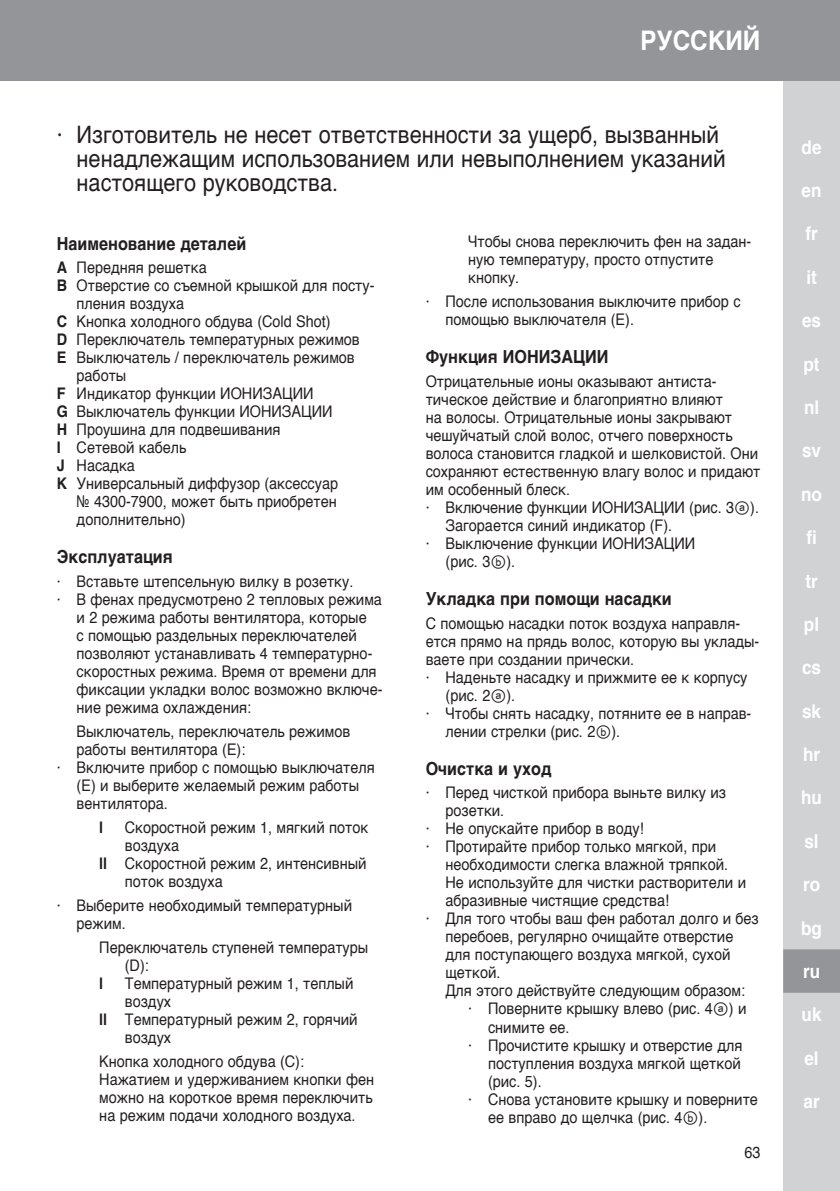
<style>
.page{position:relative;width:840px;height:1191px;background:#fff}
.page>*{position:absolute;margin:0;border:0;box-sizing:border-box;transform-origin:0 0}
.t1{font:700 27px "Helvetica";color:#fff;scale:.9 1}
.t2{font:24px/24px "Helvetica";color:#231f20;scale:.9 1}
.t3{font:700 19px "Helvetica";color:#fff;scale:.9 1}
.t4{font:700 18px "Helvetica";color:#231f20;scale:.9 1}
.t5{font:16px/18px "Helvetica";color:#231f20;scale:.9 1}
.t6{font:700 16px "Helvetica";color:#231f20;scale:.9 1}
.s1{font-weight:700}
.s2{font-family:"Arial Unicode MS"}
</style>
<div class="page">
<div style="left:782px;top:0;width:57px;height:1191px;background:#d1d2d4"></div>
<div style="left:0;top:0;width:839px;height:80px;background:#939598"></div>
<div style="left:782px;top:949px;width:57px;height:43px;background:#939598"></div>
<h1 class="t1" style="left:640px;top:19px;width:135px">РУССКИЙ</h1>
<h2 class="t2" style="left:77px;top:123px;width:722px;text-indent:-20px">· Изготовитель не несет ответственности за ущерб, вызванный ненадлежащим использованием или невыполнением указаний настоящего руководства.</h2>
<p class="t4" style="left:57px;top:229px;width:212px">Наименование деталей</p>
<p class="t5" style="left:57px;top:259px;width:168px"><span class="s1">A</span> Передняя решетка</p>
<p class="t5" style="left:57px;top:277px;width:354px"><span class="s1">B</span> Отверстие со съемной крышкой для посту-</p>
<p class="t5" style="left:77px;top:295px;width:121px">пления воздуха</p>
<p class="t5" style="left:57px;top:313px;width:306px"><span class="s1">C</span> Кнопка холодного обдува (Cold Shot)</p>
<p class="t5" style="left:57px;top:331px;width:338px"><span class="s1">D</span> Переключатель температурных режимов</p>
<p class="t5" style="left:57px;top:349px;width:332px"><span class="s1">E</span> Выключатель / переключатель режимов</p>
<p class="t5" style="left:77px;top:367px;width:57px">работы</p>
<p class="t5" style="left:57px;top:385px;width:286px"><span class="s1">F</span> Индикатор функции ИОНИЗАЦИИ</p>
<p class="t5" style="left:57px;top:403px;width:308px"><span class="s1">G</span> Выключатель функции ИОНИЗАЦИИ</p>
<p class="t5" style="left:57px;top:421px;width:250px"><span class="s1">H</span> Проушина для подвешивания</p>
<p class="t5" style="left:57px;top:439px;width:145px"><span class="s1">I</span> Сетевой кабель</p>
<p class="t5" style="left:57px;top:457px;width:88px"><span class="s1">J</span> Насадка</p>
<p class="t5" style="left:57px;top:475px;width:314px"><span class="s1">K</span> Универсальный диффузор (аксессуар</p>
<p class="t5" style="left:77px;top:493px;width:290px">№ 4300-7900, может быть приобретен</p>
<p class="t5" style="left:77px;top:511px;width:122px">дополнительно)</p>
<p class="t4" style="left:57px;top:542px;width:130px">Эксплуатация</p>
<p class="t5" style="left:57px;top:573px;width:331px">· Вставьте штепсельную вилку в розетку.</p>
<p class="t5" style="left:57px;top:591px;width:362px">· В фенах предусмотрено 2 тепловых режима</p>
<p class="t5" style="left:77px;top:609px;width:323px">и 2 режима работы вентилятора, которые</p>
<p class="t5" style="left:77px;top:627px;width:312px">с помощью раздельных переключателей</p>
<p class="t5" style="left:77px;top:645px;width:330px">позволяют устанавливать 4 температурно-</p>
<p class="t5" style="left:77px;top:663px;width:335px">скоростных режима. Время от времени для</p>
<p class="t5" style="left:77px;top:681px;width:341px">фиксации укладки волос возможно включе-</p>
<p class="t5" style="left:77px;top:699px;width:195px">ние режима охлаждения:</p>
<p class="t5" style="left:77px;top:723px;width:305px">Выключатель, переключатель режимов</p>
<p class="t5" style="left:77px;top:741px;width:189px">работы вентилятора (Е):</p>
<p class="t5" style="left:57px;top:759px;width:355px">· Включите прибор с помощью выключателя</p>
<p class="t5" style="left:77px;top:777px;width:315px">(Е) и выберите желаемый режим работы</p>
<p class="t5" style="left:77px;top:795px;width:103px">вентилятора.</p>
<p class="t6" style="left:99px;top:814px;width:6px">l</p>
<p class="t5" style="left:125px;top:819px;width:272px">Скоростной режим 1, мягкий поток</p>
<p class="t5" style="left:125px;top:837px;width:62px">воздуха</p>
<p class="t5" style="left:99px;top:855px;width:298px"><span class="s1">ll</span> Скоростной режим 2, интенсивный</p>
<p class="t5" style="left:125px;top:873px;width:110px">поток воздуха</p>
<p class="t5" style="left:77px;top:897px;width:307px;text-indent:-20px">· Выберите необходимый температурный режим.</p>
<p class="t5" style="left:125px;top:939px;width:272px;text-indent:-26px">Переключатель ступеней температуры (D):</p>
<p class="t6" style="left:99px;top:970px;width:6px">l</p>
<p class="t5" style="left:125px;top:975px;width:255px">Температурный режим 1, теплый</p>
<p class="t5" style="left:125px;top:993px;width:53px">воздух</p>
<p class="t5" style="left:99px;top:1011px;width:288px"><span class="s1">ll</span> Температурный режим 2, горячий</p>
<p class="t5" style="left:125px;top:1029px;width:53px">воздух</p>
<p class="t5" style="left:99px;top:1053px;width:306px">Кнопка холодного обдува (C):<br>Нажатием и удерживанием кнопки фен можно на короткое время переключить на режим подачи холодного воздуха.</p>
<p class="t5" style="left:468px;top:233px;width:316px">Чтобы снова переключить фен на задан&shy;ную температуру, просто отпустите кнопку.</p>
<p class="t5" style="left:445px;top:293px;width:329px;text-indent:-20px">· После использования выключите прибор с помощью выключателя (E).</p>
<p class="t4" style="left:425px;top:342px;width:204px">Функция ИОНИЗАЦИИ</p>
<p class="t5" style="left:425px;top:373px;width:325px">Отрицательные ионы оказывают антиста-</p>
<p class="t5" style="left:425px;top:391px;width:332px">тическое действие и благоприятно влияют</p>
<p class="t5" style="left:425px;top:409px;width:342px">на волосы. Отрицательные ионы закрывают</p>
<p class="t5" style="left:425px;top:427px;width:342px">чешуйчатый слой волос, отчего поверхность</p>
<p class="t5" style="left:425px;top:445px;width:370px">волоса становится гладкой и шелковистой. Они</p>
<p class="t5" style="left:425px;top:463px;width:373px">сохраняют естественную влагу волос и придают</p>
<p class="t5" style="left:425px;top:481px;width:162px">им особенный блеск.</p>
<p class="t5" style="left:425px;top:499px;width:371px">· Включение функции ИОНИЗАЦИИ (рис. 3<span class="s2">ⓐ</span>).</p>
<p class="t5" style="left:445px;top:517px;width:253px">Загорается синий индикатор (F).</p>
<p class="t5" style="left:425px;top:535px;width:301px">· Выключение функции ИОНИЗАЦИИ</p>
<p class="t5" style="left:445px;top:553px;width:79px">(рис. 3<span class="s2">ⓑ</span>).</p>
<p class="t4" style="left:425px;top:584px;width:275px">Укладка при помощи насадки</p>
<p class="t5" style="left:425px;top:614px;width:351px">С помощью насадки поток воздуха направля-</p>
<p class="t5" style="left:425px;top:632px;width:372px">ется прямо на прядь волос, которую вы уклады-</p>
<p class="t5" style="left:425px;top:650px;width:233px">ваете при создании прически.</p>
<p class="t5" style="left:425px;top:668px;width:359px">· Наденьте насадку и прижмите ее к корпусу</p>
<p class="t5" style="left:445px;top:686px;width:79px">(рис. 2<span class="s2">ⓐ</span>).</p>
<p class="t5" style="left:425px;top:704px;width:363px">· Чтобы снять насадку, потяните ее в направ-</p>
<p class="t5" style="left:445px;top:722px;width:195px">лении стрелки (рис. 2<span class="s2">ⓑ</span>).</p>
<p class="t4" style="left:425px;top:754px;width:141px">Очистка и уход</p>
<p class="t5" style="left:425px;top:784px;width:335px">· Перед чисткой прибора выньте вилку из</p>
<p class="t5" style="left:445px;top:802px;width:67px">розетки.</p>
<p class="t5" style="left:425px;top:820px;width:244px">· Не опускайте прибор в воду!</p>
<p class="t5" style="left:425px;top:838px;width:324px">· Протирайте прибор только мягкой, при</p>
<p class="t5" style="left:445px;top:856px;width:315px">необходимости слегка влажной тряпкой.</p>
<p class="t5" style="left:445px;top:874px;width:335px">Не используйте для чистки растворители и</p>
<p class="t5" style="left:445px;top:892px;width:250px">абразивные чистящие средства!</p>
<p class="t5" style="left:425px;top:910px;width:371px">· Для того чтобы ваш фен работал долго и без</p>
<p class="t5" style="left:445px;top:928px;width:321px">перебоев, регулярно очищайте отверстие</p>
<p class="t5" style="left:445px;top:946px;width:318px">для поступающего воздуха мягкой, сухой</p>
<p class="t5" style="left:445px;top:964px;width:63px">щеткой.</p>
<p class="t5" style="left:445px;top:982px;width:334px">Для этого действуйте следующим образом:</p>
<p class="t5" style="left:468px;top:1000px;width:310px">· Поверните крышку влево (рис. 4<span class="s2">ⓐ</span>) и</p>
<p class="t5" style="left:488px;top:1018px;width:92px">снимите ее.</p>
<p class="t5" style="left:468px;top:1036px;width:306px">· Прочистите крышку и отверстие для</p>
<p class="t5" style="left:488px;top:1054px;width:282px">поступления воздуха мягкой щеткой</p>
<p class="t5" style="left:488px;top:1072px;width:61px">(рис. 5).</p>
<p class="t5" style="left:468px;top:1090px;width:323px">· Снова установите крышку и поверните</p>
<p class="t5" style="left:488px;top:1108px;width:245px">ее вправо до щелчка (рис. 4<span class="s2">ⓑ</span>).</p>
<p class="t5" style="left:744px;top:1143px;width:19px">63</p>
<p class="t3" style="left:801px;top:132px;width:24px">de</p>
<p class="t3" style="left:801px;top:175px;width:24px">en</p>
<p class="t3" style="left:805px;top:218px;width:15px">fr</p>
<p class="t3" style="left:805px;top:262px;width:13px">it</p>
<p class="t3" style="left:801px;top:305px;width:23px">es</p>
<p class="t3" style="left:803px;top:348px;width:19px">pt</p>
<p class="t3" style="left:803px;top:392px;width:18px">nl</p>
<p class="t3" style="left:801px;top:435px;width:23px">sv</p>
<p class="t3" style="left:800px;top:479px;width:25px">no</p>
<p class="t3" style="left:805px;top:522px;width:13px">fi</p>
<p class="t3" style="left:805px;top:565px;width:15px">tr</p>
<p class="t3" style="left:803px;top:609px;width:18px">pl</p>
<p class="t3" style="left:801px;top:652px;width:23px">cs</p>
<p class="t3" style="left:801px;top:695px;width:23px">sk</p>
<p class="t3" style="left:802px;top:739px;width:20px">hr</p>
<p class="t3" style="left:800px;top:782px;width:25px">hu</p>
<p class="t3" style="left:804px;top:826px;width:17px">sl</p>
<p class="t3" style="left:802px;top:869px;width:20px">ro</p>
<p class="t3" style="left:800px;top:912px;width:25px">bg</p>
<p class="t3" style="left:802px;top:956px;width:20px">ru</p>
<p class="t3" style="left:801px;top:999px;width:24px">uk</p>
<p class="t3" style="left:804px;top:1042px;width:17px">el</p>
<p class="t3" style="left:803px;top:1086px;width:19px">ar</p>
</div>
